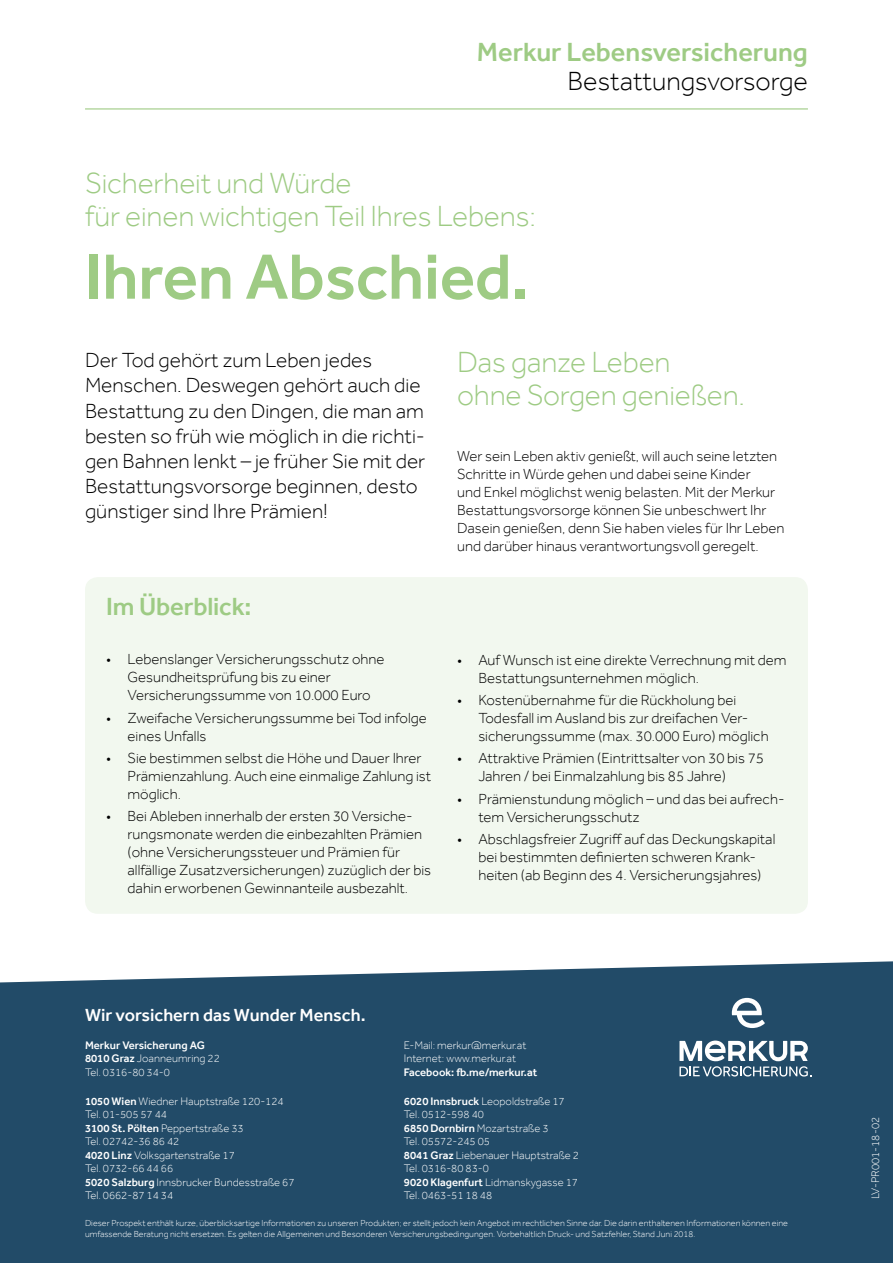
<style>
.page{position:relative;width:893px;height:1263px;background:#fff}
.page>*{position:absolute;margin:0;border:0;box-sizing:border-box;transform-origin:0 0}
.t1{font:500 66px "Effra";letter-spacing:-.005em;color:#9ecb84}
.t2{font:300 30px/33px "Effra";letter-spacing:-.005em;color:#9ecb84}
.t3{font:500 27px "Effra";color:#9ecb84}
.t4{font:300 27px "Effra";color:#000}
.t5{font:500 25.5px "Effra";letter-spacing:-.005em;color:#9ecb84}
.t6{font:300 21px/25.2px "Effra";color:#000}
.t7{font:500 18px "Effra";color:#fff}
.t8{font:300 15px/18px "Effra";color:#000}
.t9{font:300 11.25px/13.5px "Effra";color:#fff}
.t10{font:500 11.25px "Effra";color:#fff}
.t11{font:300 9px/10.8px "Effra";color:#fff}
.s1{font-weight:500}
</style>
<div class="page">
<div style="left:85px;top:577px;width:723px;height:337px;background:#f2f8ef;border-radius:13px"></div>
<hr style="left:85px;top:108px;width:723px;height:1px;background:#9ecb84">
<div style="left:0;top:961px;width:893px;height:302px;background:#224b68"></div>
<svg style="left:732px;top:998px;width:33px;height:30px"></svg>
<svg style="left:679px;top:1040px;width:132px;height:36px"></svg>
<h3 class="t3" style="left:477px;top:35px;width:332px">Merkur Lebensversicherung</h3>
<h3 class="t4" style="left:568px;top:66px;width:242px">Bestattungsvorsorge</h3>
<h2 class="t2" style="left:85px;top:166px;width:452px">Sicherheit und Würde<br>für einen wichtigen Teil Ihres Lebens:</h2>
<h1 class="t1" style="left:85px;top:237px;width:446px">Ihren Abschied.</h1>
<p class="t6" style="left:85px;top:347px;width:342px">Der Tod gehört zum Leben jedes Menschen. Deswegen gehört auch die Bestattung zu den Dingen, die man am besten so früh wie möglich in die richti&shy;gen Bahnen lenkt – je früher Sie mit der Bestattungsvorsorge beginnen, desto günstiger sind Ihre Prämien!</p>
<h2 class="t2" style="left:457px;top:345px;width:290px">Das ganze Leben<br>ohne Sorgen genießen.</h2>
<p class="t8" style="left:457px;top:447px;width:329px">Wer sein Leben aktiv genießt, will auch seine letzten Schritte in Würde gehen und dabei seine Kinder<br>und Enkel möglichst wenig belasten. Mit der Merkur Bestattungsvorsorge können Sie unbeschwert Ihr Dasein genießen, denn Sie haben vieles für Ihr Leben und darüber hinaus verantwortungsvoll geregelt.</p>
<h3 class="t5" style="left:106px;top:592px;width:147px">Im Überblick:</h3>
<p class="t8" style="left:128px;top:650px;width:258px;text-indent:-21px">• Lebenslanger Versicherungsschutz ohne<br>Gesundheitsprüfung bis zu einer<br>Versicherungssumme von 10.000 Euro</p>
<p class="t8" style="left:128px;top:708px;width:301px;text-indent:-21px">• Zweifache Versicherungssumme bei Tod infolge eines Unfalls</p>
<p class="t8" style="left:128px;top:749px;width:305px;text-indent:-21px">• Sie bestimmen selbst die Höhe und Dauer Ihrer<br>Prämienzahlung. Auch eine einmalige Zahlung ist möglich.</p>
<p class="t8" style="left:128px;top:807px;width:305px;text-indent:-21px">• Bei Ableben innerhalb der ersten 30 Versiche&shy;rungsmonate werden die einbezahlten Prämien (ohne Versicherungssteuer und Prämien für allfällige Zusatzversicherungen) zuzüglich der bis dahin erworbenen Gewinnanteile ausbezahlt.</p>
<p class="t8" style="left:478px;top:651px;width:310px;text-indent:-21px">• Auf Wunsch ist eine direkte Verrechnung mit dem<br>Bestattungsunternehmen möglich.</p>
<p class="t8" style="left:478px;top:691px;width:292px;text-indent:-21px">• Kostenübernahme für die Rückholung bei<br>Todesfall im Ausland bis zur dreifachen Ver&shy;sicherungssumme (max. 30.000 Euro) möglich</p>
<p class="t8" style="left:478px;top:749px;width:287px;text-indent:-21px">• Attraktive Prämien (Eintrittsalter von 30 bis 75<br>Jahren / bei Einmalzahlung bis 85 Jahre)</p>
<p class="t8" style="left:478px;top:789px;width:308px;text-indent:-21px">• Prämienstundung möglich – und das bei aufrech&shy;tem Versicherungsschutz</p>
<p class="t8" style="left:457px;top:830px;width:320px;text-align:center">• Abschlagsfreier Zugriff auf das Deckungskapital bei bestimmten definierten schweren Krank&shy;heiten (ab Beginn des 4. Versicherungsjahres)</p>
<p class="t7" style="left:85px;top:1004px;width:282px">Wir vorsichern das Wunder Mensch.</p>
<p class="t9" style="left:85px;top:1038px;width:136px"><span class="s1">Merkur Versicherung AG<br>8010 Graz</span> Joanneumring 22<br>Tel. 0316-80 34-0</p>
<p class="t9" style="left:404px;top:1038px;width:124px">E-Mail: merkur@merkur.at<br>Internet: www.merkur.at</p>
<p class="t10" style="left:404px;top:1065px;width:135px">Facebook: fb.me/merkur.at</p>
<p class="t9" style="left:85px;top:1094px;width:211px"><span class="s1">1050 Wien</span> Wiedner Hauptstraße 120-124<br>Tel. 01-505 57 44<br><span class="s1">3100 St. Pölten</span> Peppertstraße 33<br>Tel. 02742-36 86 42<br><span class="s1">4020 Linz</span> Volksgartenstraße 17<br>Tel. 0732-66 44 66<br><span class="s1">5020 Salzburg</span> Innsbrucker Bundesstraße 67<br>Tel. 0662-87 14 34</p>
<p class="t9" style="left:404px;top:1094px;width:177px"><span class="s1">6020 Innsbruck</span> Leopoldstraße 17<br>Tel. 0512-598 40<br><span class="s1">6850 Dornbirn</span> Mozartstraße 3<br>Tel. 05572-245 05<br><span class="s1">8041 Graz</span> Liebenauer Hauptstraße 2<br>Tel. 0316-80 83-0<br><span class="s1">9020 Klagenfurt</span> Lidmanskygasse 17<br>Tel. 0463-51 18 48</p>
<p class="t11" style="left:85px;top:1218px;width:704px">Dieser Prospekt enthält kurze, überblicksartige Informationen zu unseren Produkten; er stellt jedoch kein Angebot im rechtlichen Sinne dar. Die darin enthaltenen Informationen können eine umfassende Beratung nicht ersetzen. Es gelten die Allgemeinen und Besonderen Versicherungsbedingungen. Vorbehaltlich Druck- und Satzfehler, Stand Juni 2018.</p>
<p class="t9" style="left:869px;top:1199px;width:84px;rotate:-90deg">LV-PR001-18-02</p>
</div>
